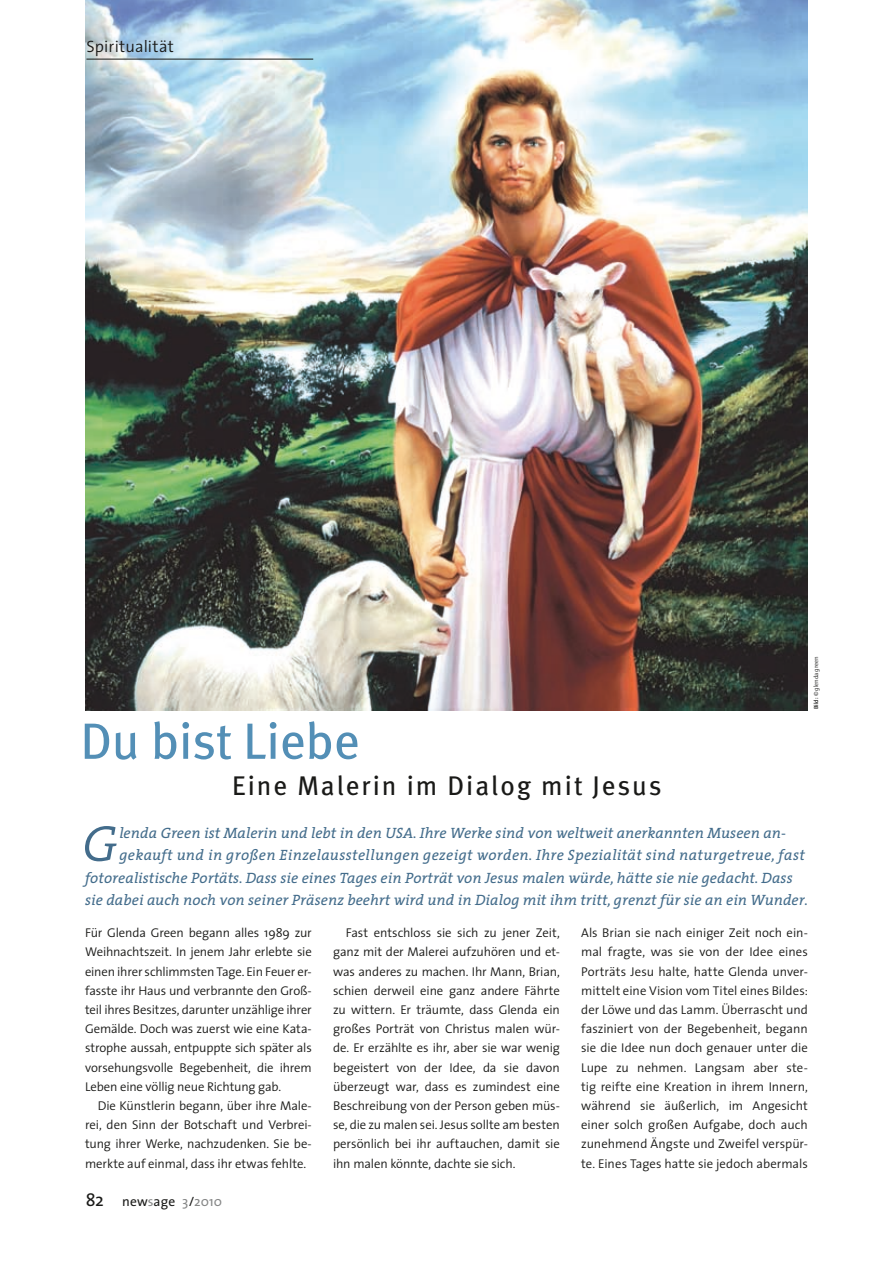
<style>
.page{position:relative;width:893px;height:1263px;background:#fff}
.page>*{position:absolute;margin:0;border:0;box-sizing:border-box;transform-origin:0 0}
.t1{font:51px "Meta Book LF";letter-spacing:-.005em;color:#538fb6}
.t2{font:italic 300 51px "The Serif";color:#436c8b}
.t3{font:27px "Meta Book LF";letter-spacing:.075em;color:#1a1a18}
.t4{font:300 16.5px "The Sans";letter-spacing:.01em;color:#1a1a18}
.t5{font:italic 15px "The Serif";letter-spacing:.005em;color:#436c8b}
.t6{font:italic 15px "The Serif";letter-spacing:.025em;color:#436c8b}
.t7{font:13.5px "The Sans";letter-spacing:.01em;color:#1a1a18}
.t8{font:300 12.75px/19.2px "The Sans";letter-spacing:-.01em;color:#1a1a18;text-align:justify}
.t9{font:300 6px "The Mix";letter-spacing:-.01em;color:#1a1a18}
.s1{font-family:"The Sans";font-weight:600}
.s2{font-size:18px}
.s3{color:#868787}
</style>
<div class="page">
<img style="left:85px;top:0;width:723px;height:710px">
<hr style="left:86px;top:59px;width:227px;height:1px;background:#1a1a18">
<p class="t4" style="left:87px;top:32px;width:89px">Spiritualität</p>
<h1 class="t1" style="left:80px;top:711px;width:281px">Du bist Liebe</h1>
<h2 class="t3" style="left:232px;top:770px;width:431px">Eine Malerin im Dialog mit Jesus</h2>
<p class="t9" style="left:811px;top:709px;width:54px;rotate:-90deg"><span class="s1">Bild:</span> © glenda green</p>
<h1 class="t2" style="left:82px;top:801px;width:36px">G</h1>
<p class="t5" style="left:119px;top:820px;width:668px">lenda Green ist Malerin und lebt in den USA. Ihre Werke sind von weltweit anerkannten Museen an-</p>
<p class="t6" style="left:119px;top:843px;width:687px">gekauft und in großen Einzelausstellungen gezeigt worden. Ihre Spezialität sind naturgetreue, fast</p>
<p class="t5" style="left:85px;top:865px;width:709px">fotorealistische Portäts. Dass sie eines Tages ein Porträt von Jesus malen würde, hätte sie nie gedacht. Dass</p>
<p class="t5" style="left:85px;top:888px;width:724px">sie dabei auch noch von seiner Präsenz beehrt wird und in Dialog mit ihm tritt, grenzt für sie an ein Wunder.</p>
<p class="t8" style="left:85px;top:923px;width:228px">Für Glenda Green begann alles 1989 zur Weihnachtszeit. In jenem Jahr erlebte sie einen ihrer schlimmsten Tage. Ein Feuer er&shy;fasste ihr Haus und verbrannte den Groß&shy;teil ihres Besitzes, darunter unzählige ihrer Gemälde. Doch was zuerst wie eine Kata&shy;strophe aussah, entpuppte sich später als vorsehungsvolle Begebenheit, die ihrem Leben eine völlig neue Richtung gab.</p>
<p class="t8" style="left:85px;top:1095px;width:228px;text-indent:13px">Die Künstlerin begann, über ihre Male&shy;rei, den Sinn der Botschaft und Verbrei&shy;tung ihrer Werke, nachzudenken. Sie be&shy;merkte auf einmal, dass ihr etwas fehlte.</p>
<p class="t7" style="left:85px;top:1190px;width:139px"><span class="s2">82</span> new<span class="s3">s</span>age <span class="s3">3</span>/<span class="s3">2010</span></p>
<p class="t8" style="left:333px;top:923px;width:228px;text-indent:13px">Fast entschloss sie sich zu jener Zeit, ganz mit der Malerei aufzuhören und et&shy;was anderes zu machen. Ihr Mann, Brian, schien derweil eine ganz andere Fährte zu wittern. Er träumte, dass Glenda ein großes Porträt von Christus malen wür&shy;de. Er erzählte es ihr, aber sie war wenig begeistert von der Idee, da sie davon überzeugt war, dass es zumindest eine Beschreibung von der Person geben müs&shy;se, die zu malen sei. Jesus sollte am besten persönlich bei ihr auftauchen, damit sie ihn malen könnte, dachte sie sich.</p>
<p class="t8" style="left:581px;top:923px;width:228px">Als Brian sie nach einiger Zeit noch ein&shy;mal fragte, was sie von der Idee eines Porträts Jesu halte, hatte Glenda unver&shy;mittelt eine Vision vom Titel eines Bildes: der Löwe und das Lamm. Überrascht und fasziniert von der Begebenheit, begann sie die Idee nun doch genauer unter die Lupe zu nehmen. Langsam aber ste&shy;tig reifte eine Kreation in ihrem Innern, während sie äußerlich, im Angesicht einer solch großen Aufgabe, doch auch zunehmend Ängste und Zweifel verspür&shy;te. Eines Tages hatte sie jedoch abermals</p>
</div>
